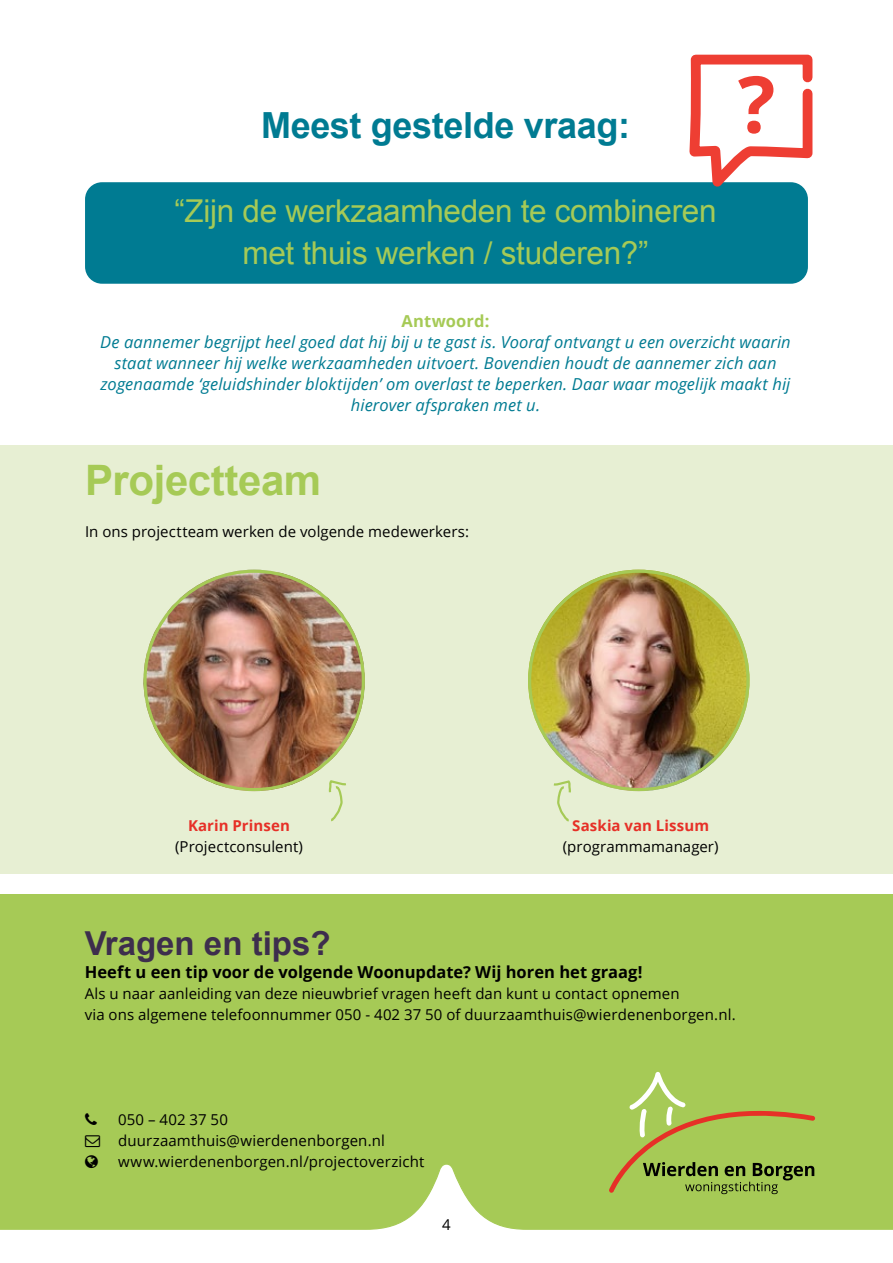
<style>
.page{position:relative;width:893px;height:1263px;background:#fff}
.page>*{position:absolute;margin:0;border:0;box-sizing:border-box;transform-origin:0 0}
.t1{font:700 42px "Arial";letter-spacing:-.01em;color:#a6ca56}
.t2{font:700 36px "Arial";letter-spacing:-.01em;color:#007b92}
.t3{font:700 33px "Arial";color:#3d2e4d}
.t4{font:31.5px/42px "Arial";letter-spacing:-.01em;color:#a6ca56;text-align:center}
.t5{font:italic 16.5px/21px "Open Sans";letter-spacing:.005em;color:#007b92;text-align:center}
.t6{font:700 16.5px "Open Sans";color:#000}
.t7{font:700 16.5px "Open Sans";letter-spacing:.005em;color:#a6ca56}
.t8{font:15px/21px "Open Sans";letter-spacing:.005em;color:#000}
.t9{font:700 15px "Open Sans";letter-spacing:.005em;color:#e63027}
</style>
<div class="page">
<div style="left:85px;top:182px;width:723px;height:102px;background:#007b92;border-radius:17px"></div>
<div style="left:0;top:446px;width:893px;height:428px;background:#e7efd3"></div>
<div style="left:0;top:894px;width:893px;height:362px;background:#a6ca56"></div>
<img style="left:528px;top:570px;width:221px;height:221px;border-radius:111px">
<img style="left:143px;top:570px;width:222px;height:221px;border-radius:111px">
<svg style="left:328px;top:780px;width:18px;height:42px"></svg>
<svg style="left:553px;top:780px;width:18px;height:42px"></svg>
<svg style="left:0;top:1164px;width:893px;height:92px"></svg>
<svg style="left:609px;top:1072px;width:206px;height:122px"></svg>
<svg style="left:689px;top:55px;width:123px;height:132px"></svg>
<svg style="left:85px;top:1164px;width:13px;height:4px"></svg>
<h2 class="t2" style="left:261px;top:102px;width:370px">Meest gestelde vraag:</h2>
<h3 class="t4" style="left:174px;top:190px;width:544px">“Zijn de werkzaamheden te combineren met thuis werken / studeren?”</h3>
<p class="t7" style="left:402px;top:309px;width:89px">Antwoord:</p>
<p class="t5" style="left:100px;top:331px;width:692px">De aannemer begrijpt heel goed dat hij bij u te gast is. Vooraf ontvangt u een overzicht waarin staat wanneer hij welke werkzaamheden uitvoert. Bovendien houdt de aannemer zich aan zogenaamde ‘geluidshinder bloktijden’ om overlast te beperken. Daar waar mogelijk maakt hij hierover afspraken met u.</p>
<h1 class="t1" style="left:85px;top:453px;width:238px">Projectteam</h1>
<p class="t8" style="left:85px;top:521px;width:386px">In ons projectteam werken de volgende medewerkers:</p>
<p class="t9" style="left:188px;top:815px;width:103px">Karin Prinsen</p>
<p class="t8" style="left:175px;top:836px;width:129px">(Projectconsulent)</p>
<p class="t9" style="left:572px;top:815px;width:138px">Saskia van Lissum</p>
<p class="t8" style="left:563px;top:836px;width:157px">(programmamanager)</p>
<h3 class="t3" style="left:85px;top:922px;width:247px">Vragen en tips?</h3>
<p class="t6" style="left:85px;top:960px;width:559px">Heeft u een tip voor de volgende Woonupdate? Wij horen het graag!</p>
<p class="t8" style="left:85px;top:983px;width:652px">Als u naar aanleiding van deze nieuwbrief vragen heeft dan kunt u contact opnemen<br>via ons algemene telefoonnummer 050 - 402 37 50 of duurzaamthuis@wierdenenborgen.nl.</p>
<p class="t8" style="left:118px;top:1109px;width:308px">050 – 402 37 50 duurzaamthuis@wierdenenborgen.nl www.wierdenenborgen.nl/projectoverzicht</p>
<p class="t8" style="left:442px;top:1214px;width:10px">4</p>
</div>
